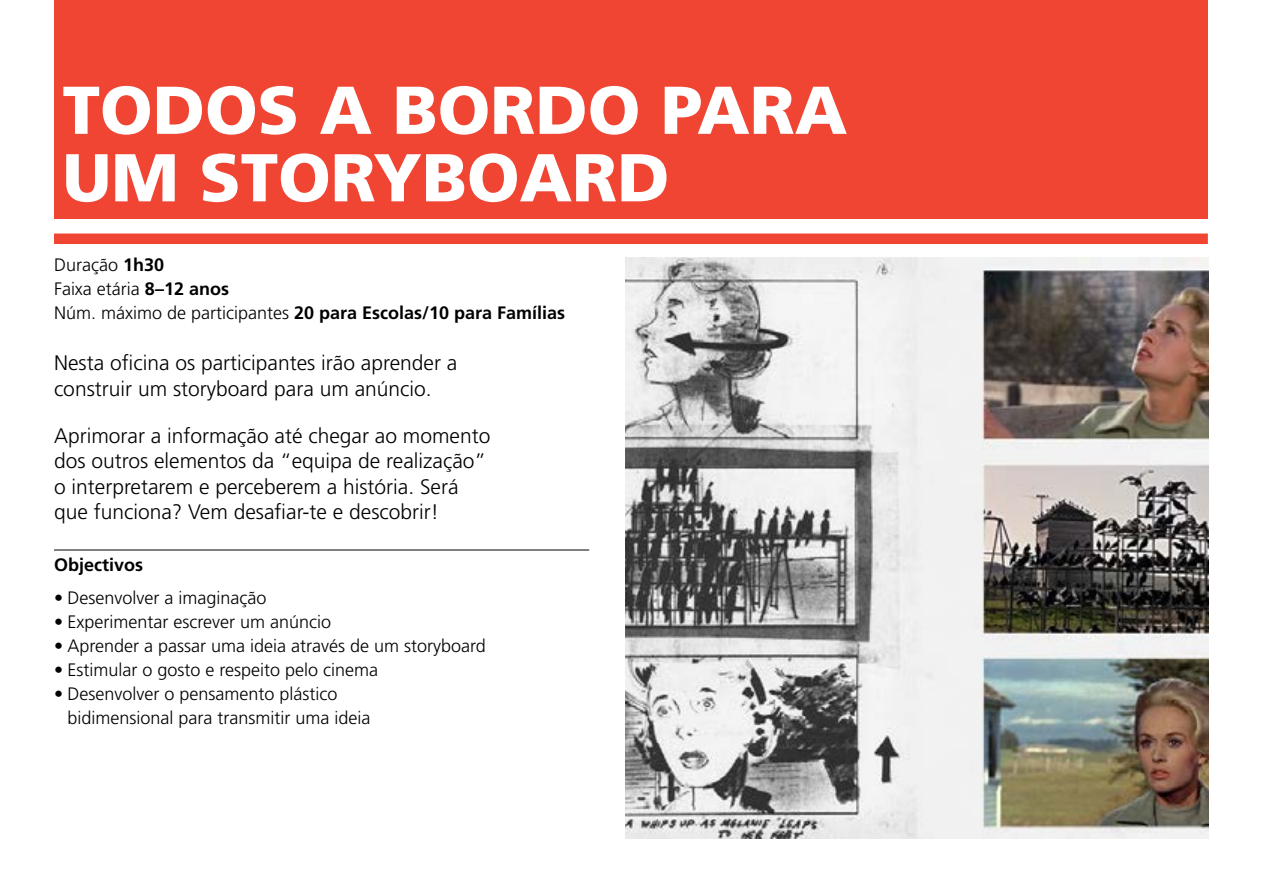
<style>
.page{position:relative;width:1263px;height:893px;background:#fff}
.page>*{position:absolute;margin:0;border:0;box-sizing:border-box;transform-origin:0 0}
.t1{font:900 67.5px/67.5px "Frutiger LT Std";color:#fff}
.t2{font:300 21px/25.5px "Frutiger LT Std";color:#000}
.t3{font:300 18px/24px "Frutiger LT Std";color:#000}
.t4{font:700 18px "Frutiger LT Std";color:#000}
.s1{font-weight:700}
</style>
<div class="page">
<div style="left:54px;top:233px;width:1154px;height:11px;background:#f04533"></div>
<img style="left:625px;top:258px;width:584px;height:581px">
<hr style="left:54px;top:550px;width:535px;height:1px;background:#000">
<div style="left:54px;top:0;width:1154px;height:218px;background:#f04533"></div>
<h1 class="t1" style="left:63px;top:76px;width:786px">TODOS A BORDO PARA<br>UM STORYBOARD</h1>
<p class="t3" style="left:54px;top:253px;width:513px">Duração <span class="s1">1h30<br></span>Faixa etária <span class="s1">8–12 anos<br></span>Núm. máximo de participantes <span class="s1">20 para Escolas/10 para Famílias</span></p>
<p class="t2" style="left:54px;top:351px;width:405px">Nesta oficina os participantes irão aprender a construir um storyboard para um anúncio.</p>
<p class="t2" style="left:54px;top:423px;width:438px">Aprimorar a informação até chegar ao momento dos outros elementos da “equipa de realização” o interpretarem e perceberem a história. Será que funciona? Vem desafiar-te e descobrir!</p>
<p class="t4" style="left:54px;top:555px;width:91px">Objectivos</p>
<p class="t3" style="left:54px;top:586px;width:214px">• Desenvolver a imaginação</p>
<p class="t3" style="left:54px;top:610px;width:279px">• Experimentar escrever um anúncio</p>
<p class="t3" style="left:54px;top:634px;width:433px">• Aprender a passar uma ideia através de um storyboard</p>
<p class="t3" style="left:54px;top:658px;width:326px">• Estimular o gosto e respeito pelo cinema</p>
<p class="t3" style="left:68px;top:682px;width:305px;text-indent:-14px">• Desenvolver o pensamento plástico bidimensional para transmitir uma ideia</p>
</div>
